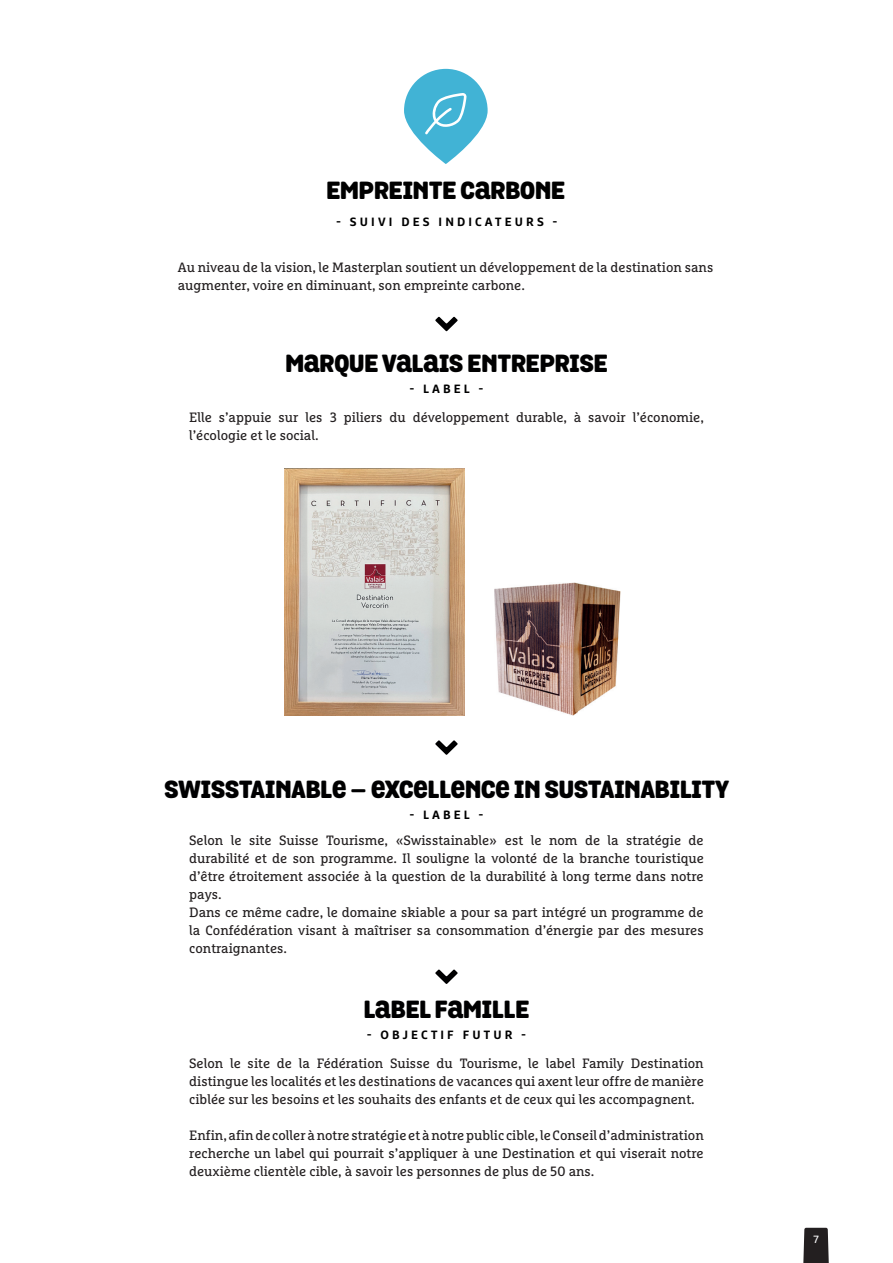
<style>
.page{position:relative;width:893px;height:1263px;background:#fff}
.page>*{position:absolute;margin:0;border:0;box-sizing:border-box;transform-origin:0 0}
.t1{font:900 24px "Grota Rounded";color:#000001}
.t2{font:900 24px "Grota Rounded";color:#000}
.t3{font:13.5px/18px "Marselis Slab Pro";color:#231f20}
.t4{font:700 12px "Marselis Pro";letter-spacing:.26em;color:#000001}
.t5{font:700 12px "Marselis Pro";letter-spacing:.26em;color:#000}
.t6{font:10.5px "Marselis Pro";color:#fff}
</style>
<div class="page">
<svg style="left:435px;top:317px;width:23px;height:14px"></svg>
<svg style="left:435px;top:740px;width:23px;height:15px"></svg>
<svg style="left:435px;top:969px;width:23px;height:15px"></svg>
<img style="left:494px;top:582px;width:127px;height:134px">
<img style="left:285px;top:469px;width:180px;height:247px">
<svg style="left:803px;top:1228px;width:26px;height:35px"></svg>
<svg style="left:404px;top:69px;width:84px;height:95px;fill:#41b3d5"></svg>
<svg style="left:425px;top:93px;width:42px;height:41px;background:#67c2dd"></svg>
<h1 class="t2" style="left:326px;top:171px;width:240px">EMPREINTE CARBONE</h1>
<p class="t5" style="left:337px;top:214px;width:222px">- SUIVI DES INDICATEURS -</p>
<p class="t3" style="left:178px;top:258px;width:537px">Au niveau de la vision, le Masterplan soutient un développement de la destination sans augmenter, voire en diminuant, son empreinte carbone.</p>
<h1 class="t1" style="left:285px;top:344px;width:324px">MARQUE VALAIS ENTREPRISE</h1>
<p class="t4" style="left:410px;top:381px;width:75px">- LABEL -</p>
<p class="t3" style="left:189px;top:408px;width:516px">Elle s’appuie sur les 3 piliers du développement durable, à savoir l’économie, l’écologie et le social.</p>
<h1 class="t1" style="left:164px;top:770px;width:566px">SWISSTAINABLE – EXCELLENCE IN SUSTAINABILITY</h1>
<p class="t4" style="left:410px;top:807px;width:75px">- LABEL -</p>
<p class="t3" style="left:189px;top:831px;width:516px">Selon le site Suisse Tourisme, «Swisstainable» est le nom de la stratégie de durabilité et de son programme. Il souligne la volonté de la branche touristique d’être étroitement associée à la question de la durabilité à long terme dans notre pays.<br>Dans ce même cadre, le domaine skiable a pour sa part intégré un programme de la Confédération visant à maîtriser sa consommation d’énergie par des mesures contraignantes.</p>
<h1 class="t1" style="left:364px;top:990px;width:167px">LABEL FAMILLE</h1>
<p class="t4" style="left:367px;top:1027px;width:160px">- OBJECTIF FUTUR -</p>
<p class="t3" style="left:189px;top:1054px;width:516px;text-align:justify">Selon le site de la Fédération Suisse du Tourisme, le label Family Destination distingue les localités et les destinations de vacances qui axent leur offre de manière ciblée sur les besoins et les souhaits des enfants et de ceux qui les accompagnent.</p>
<p class="t3" style="left:189px;top:1126px;width:516px;text-align:justify">Enfin, afin de coller à notre stratégie et à notre public cible, le Conseil d’administration recherche un label qui pourrait s’appliquer à une Destination et qui viserait notre deuxième clientèle cible, à savoir les personnes de plus de 50 ans.</p>
<p class="t6" style="left:813px;top:1232px;width:7px">7</p>
</div>
